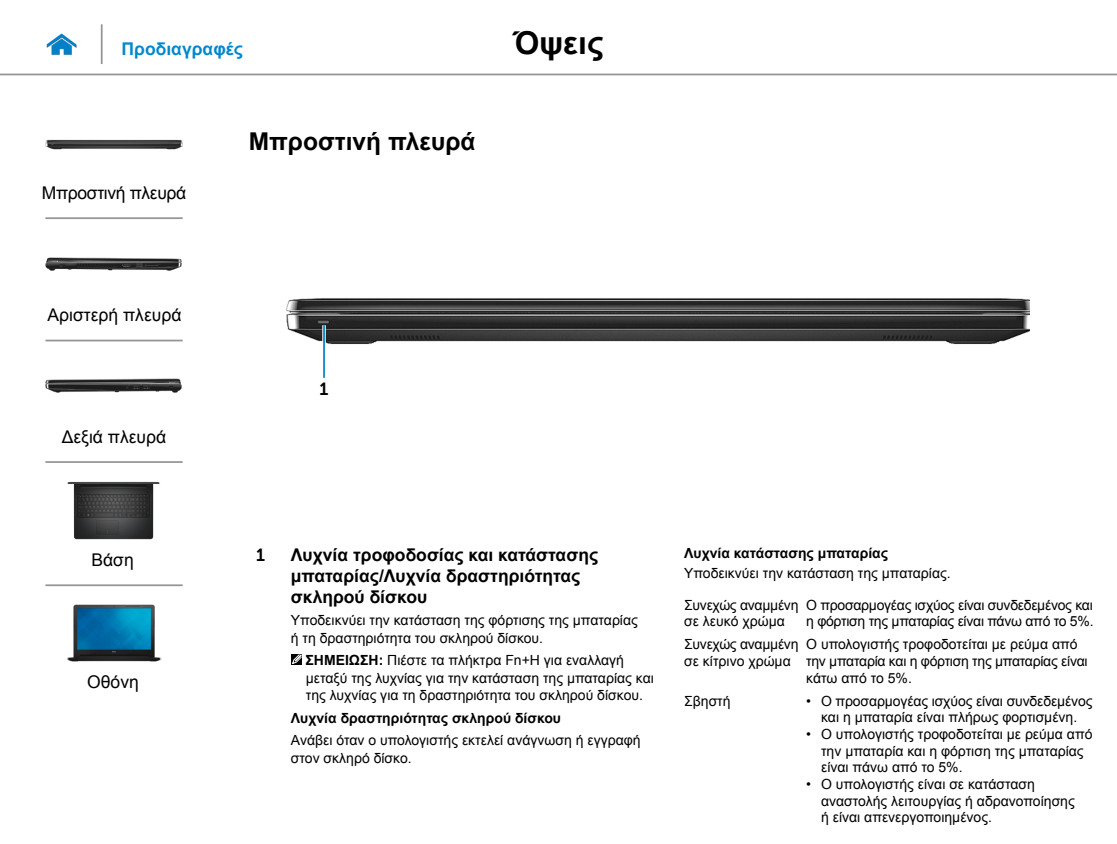
<style>
.page{position:relative;width:1117px;height:844px;background:#fff}
.page>*{position:absolute;margin:0;border:0;box-sizing:border-box;transform-origin:0 0}
.t1{font:700 31.5px "Arial";color:#000}
.Head2{font:700 24.5px "Arial";color:#000}
.Callout_Head{font:700 17.5px/21px "Arial";color:#000}
.t2{font:17.5px "Arial";color:#000}
.t3{font:17.5px "Arial";letter-spacing:-.02em;color:#000}
.Hyperlink{font:700 17.5px "Arial";color:#0087cc}
.Callout-L{font:17.5px "Museo Sans For Dell 700";color:#000}
.Callout_Head-2{font:17.5px "Museo Sans For Dell 700";color:#000}
.Note{font:14px/16.6px "Arial";color:#000}
.Callout_description{font:14px/17.5px "Arial";color:#000}
.Callout_description-2{font:14px/16.6px "Arial";letter-spacing:-.02em;color:#000}
.Callout_description-3{font:700 14px "Arial";color:#000}
.s1{font-weight:700}
</style>
<div class="page">
<hr style="left:0;top:74px;width:1116px;height:1px;background:#939598">
<img style="left:46px;top:33px;width:31px;height:23px">
<img style="left:285px;top:298px;width:744px;height:46px">
<svg style="left:322px;top:325px;width:4px;height:19px"></svg>
<hr style="left:323px;top:325px;width:2px;height:52px;background:#0087cc">
<div style="left:291px;top:654px;width:10px;height:11px;background:#000"></div>
<svg style="left:292px;top:654px;width:9px;height:10px"></svg>
<hr style="left:101px;top:24px;width:2px;height:40px;background:#939598">
<img style="left:45px;top:140px;width:137px;height:9px">
<img style="left:45px;top:257px;width:137px;height:14px">
<img style="left:45px;top:378px;width:137px;height:15px">
<img style="left:67px;top:481px;width:93px;height:58px">
<img style="left:67px;top:604px;width:94px;height:57px">
<hr style="left:45px;top:217px;width:138px;height:2px;background:#939598">
<hr style="left:45px;top:339px;width:138px;height:2px;background:#939598">
<hr style="left:45px;top:461px;width:138px;height:2px;background:#939598">
<hr style="left:45px;top:584px;width:138px;height:2px;background:#939598">
<p class="Hyperlink" style="left:122px;top:37px;width:123px">Προδιαγραφές</p>
<h1 class="t1" style="left:513px;top:22px;width:91px">Όψεις</h1>
<p class="t3" style="left:42px;top:181px;width:146px">Μπροστινή πλευρά</p>
<p class="Head2" style="left:249px;top:125px;width:228px">Μπροστινή πλευρά</p>
<p class="t2" style="left:48px;top:303px;width:135px">Αριστερή πλευρά</p>
<p class="t2" style="left:62px;top:425px;width:106px">Δεξιά πλευρά</p>
<p class="t2" style="left:91px;top:548px;width:44px">Βάση</p>
<p class="t2" style="left:87px;top:670px;width:53px">Οθόνη</p>
<p class="Callout-L" style="left:319px;top:379px;width:10px">1</p>
<p class="Callout_Head-2" style="left:256px;top:545px;width:10px">1</p>
<p class="Callout_Head" style="left:291px;top:544px;width:309px">Λυχνία τροφοδοσίας και κατάστασης μπαταρίας/Λυχνία δραστηριότητας σκληρού δίσκου</p>
<p class="Callout_description" style="left:291px;top:611px;width:348px">Υποδεικνύει την κατάσταση της φόρτισης της μπαταρίας ή τη δραστηριότητα του σκληρού δίσκου.</p>
<p class="Note" style="left:305px;top:651px;width:350px;line-height:17.5px"><span class="s1">ΣΗΜΕΙΩΣΗ:</span> Πιέστε τα πλήκτρα Fn+H για εναλλαγή μεταξύ της λυχνίας για την κατάσταση της μπαταρίας και της λυχνίας για τη δραστηριότητα του σκληρού δίσκου.</p>
<p class="Callout_description-3" style="left:291px;top:708px;width:271px">Λυχνία δραστηριότητας σκληρού δίσκου</p>
<p class="Callout_description" style="left:291px;top:731px;width:351px">Ανάβει όταν ο υπολογιστής εκτελεί ανάγνωση ή εγγραφή στον σκληρό δίσκο.</p>
<p class="Callout_description-3" style="left:684px;top:544px;width:205px">Λυχνία κατάστασης μπαταρίας</p>
<p class="Callout_description" style="left:684px;top:564px;width:268px">Υποδεικνύει την κατάσταση της μπαταρίας.</p>
<p class="Callout_description-2" style="left:684px;top:596px;width:116px">Συνεχώς αναμμένη σε λευκό χρώμα</p>
<p class="Callout_description-2" style="left:806px;top:596px;width:289px">Ο προσαρμογέας ισχύος είναι συνδεδεμένος και η φόρτιση της μπαταρίας είναι πάνω από το 5%.</p>
<p class="Callout_description-2" style="left:684px;top:636px;width:116px">Συνεχώς αναμμένη σε κίτρινο χρώμα</p>
<p class="Callout_description" style="left:806px;top:636px;width:283px;line-height:16.6px">Ο υπολογιστής τροφοδοτείται με ρεύμα από την μπαταρία και η φόρτιση της μπαταρίας είναι κάτω από το 5%.</p>
<p class="Callout_description" style="left:684px;top:692px;width:48px">Σβηστή</p>
<p class="Note" style="left:806px;top:692px;width:287px;text-align:center">• Ο προσαρμογέας ισχύος είναι συνδεδεμένος και η μπαταρία είναι πλήρως φορτισμένη.</p>
<p class="Note" style="left:820px;top:725px;width:273px;text-indent:-15px">• Ο υπολογιστής τροφοδοτείται με ρεύμα από την μπαταρία και η φόρτιση της μπαταρίας είναι πάνω από το 5%.</p>
<p class="Note" style="left:820px;top:775px;width:255px;text-indent:-15px">• Ο υπολογιστής είναι σε κατάσταση αναστολής λειτουργίας ή αδρανοποίησης ή είναι απενεργοποιημένος.</p>
</div>
